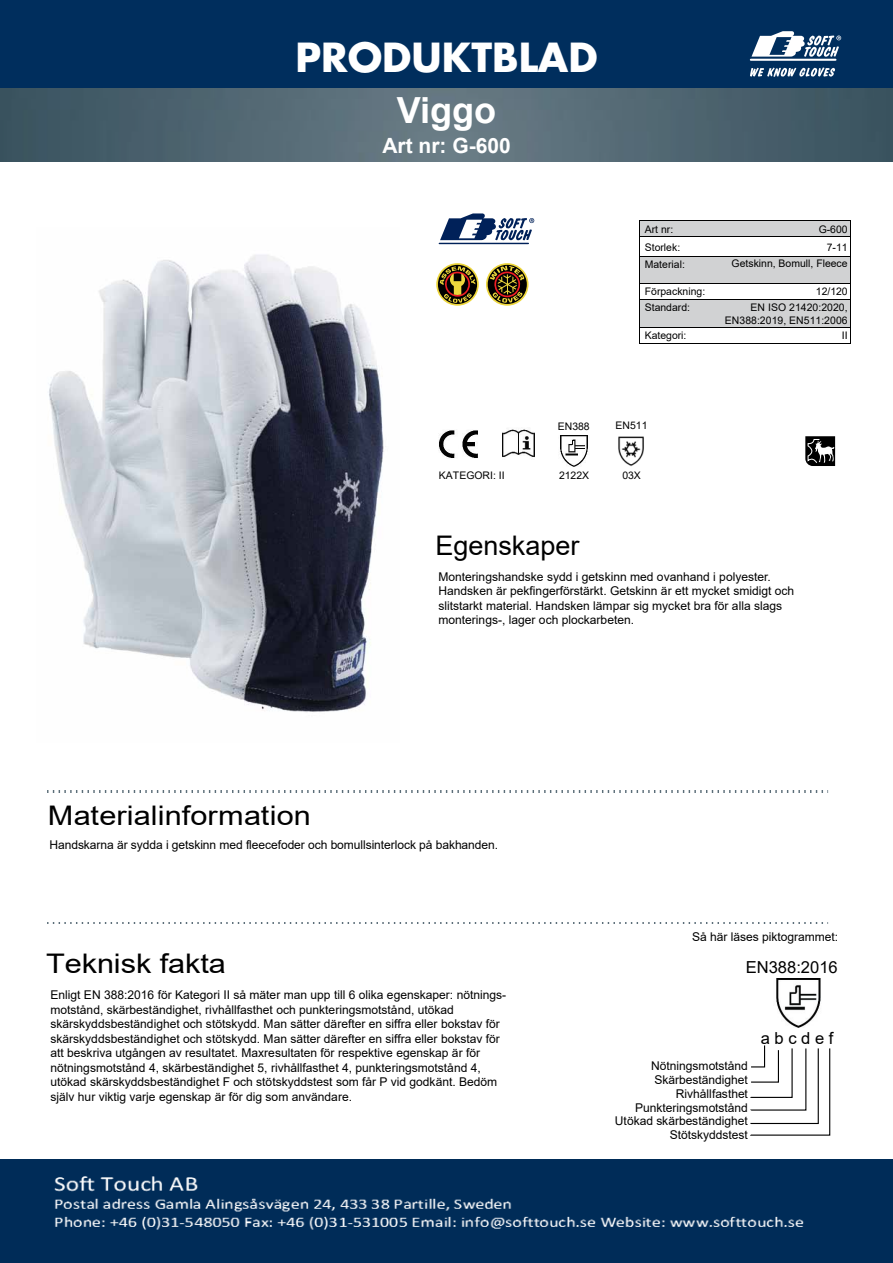
<style>
.page{position:relative;width:893px;height:1263px;background:#fff}
.page>*{position:absolute;margin:0;border:0;box-sizing:border-box;transform-origin:0 0}
.t1{font:700 39px "Futura Std";color:#fff}
.t2{font:700 36px "Arial";color:#fff}
.t3{font:27px "Arial";color:#000;scale:1.14 1}
.t4{font:27px "Arial";color:#000}
.t5{font:700 21px "Arial";color:#fff}
.t6{font:16.5px "Arial";color:#000}
.t7{font:12px/14.4px "Arial";color:#000}
.t8{font:10.5px/16.2px "Arial";color:#000;text-align:right}
</style>
<div class="page">
<div style="left:0;top:0;width:893px;height:89px;background:#002e5d"></div>
<img style="left:0;top:89px;width:893px;height:72px">
<img style="left:47px;top:791px;width:782px;height:1px">
<img style="left:560px;top:435px;width:28px;height:32px">
<img style="left:618px;top:436px;width:26px;height:30px">
<img style="left:503px;top:429px;width:31px;height:28px">
<div style="left:639px;top:221px;width:83px;height:16px;background:#d1d2d3"></div>
<div style="left:722px;top:221px;width:128px;height:16px;background:#d1d2d3"></div>
<hr style="left:639px;top:220px;width:83px;height:1px;background:#000">
<hr style="left:723px;top:220px;width:127px;height:1px;background:#000">
<hr style="left:639px;top:237px;width:83px;height:1px;background:#000">
<hr style="left:723px;top:237px;width:127px;height:1px;background:#000">
<div style="left:639px;top:257px;width:83px;height:26px;background:#d1d2d3"></div>
<div style="left:722px;top:257px;width:128px;height:26px;background:#d1d2d3"></div>
<hr style="left:639px;top:256px;width:83px;height:1px;background:#000">
<hr style="left:723px;top:256px;width:127px;height:1px;background:#000">
<hr style="left:639px;top:283px;width:83px;height:1px;background:#000">
<hr style="left:723px;top:283px;width:127px;height:1px;background:#000">
<div style="left:639px;top:300px;width:83px;height:27px;background:#d1d2d3"></div>
<div style="left:722px;top:300px;width:128px;height:27px;background:#d1d2d3"></div>
<hr style="left:639px;top:299px;width:83px;height:1px;background:#000">
<hr style="left:723px;top:299px;width:127px;height:1px;background:#000">
<hr style="left:639px;top:327px;width:83px;height:1px;background:#000">
<hr style="left:723px;top:327px;width:127px;height:1px;background:#000">
<svg style="left:639px;top:221px;width:1px;height:122px"></svg>
<hr style="left:639px;top:343px;width:83px;height:1px;background:#000">
<hr style="left:722px;top:343px;width:128px;height:1px;background:#000">
<svg style="left:850px;top:220px;width:1px;height:124px"></svg>
<svg style="left:750px;top:1045px;width:81px;height:91px"></svg>
<img style="left:0;top:1159px;width:893px;height:104px">
<img style="left:776px;top:978px;width:45px;height:50px">
<img style="left:439px;top:430px;width:39px;height:28px">
<img style="left:47px;top:922px;width:782px;height:1px">
<svg style="left:750px;top:31px;width:91px;height:30px"></svg>
<svg style="left:750px;top:68px;width:85px;height:9px"></svg>
<img style="left:49px;top:255px;width:335px;height:457px">
<hr style="left:439px;top:243px;width:89px;height:1px;background:#002159">
<svg style="left:440px;top:213px;width:94px;height:27px"></svg>
<svg style="left:436px;top:263px;width:43px;height:43px"></svg>
<svg style="left:438px;top:265px;width:39px;height:39px"></svg>
<svg style="left:440px;top:266px;width:35px;height:37px"></svg>
<svg style="left:486px;top:263px;width:43px;height:43px"></svg>
<svg style="left:488px;top:265px;width:39px;height:39px"></svg>
<svg style="left:490px;top:266px;width:34px;height:37px"></svg>
<svg style="left:805px;top:436px;width:30px;height:30px"></svg>
<h1 class="t1" style="left:295px;top:32px;width:304px">PRODUKTBLAD</h1>
<h2 class="t2" style="left:397px;top:85px;width:101px">Viggo</h2>
<h3 class="t5" style="left:382px;top:131px;width:130px">Art nr: G-600</h3>
<p class="t8" style="left:645px;top:220px;width:42px;line-height:17.9px;text-align:left">Art nr:<br>Storlek:<br>Material:</p>
<p class="t8" style="left:645px;top:283px;width:62px;text-align:left">Förpackning:<br>Standard:</p>
<p class="t8" style="left:645px;top:327px;width:43px">Kategori:</p>
<p class="t8" style="left:819px;top:220px;width:31px;line-height:18px">G-600<br>7-11</p>
<p class="t8" style="left:751px;top:283px;width:99px">12/120<br>EN ISO 21420:2020,</p>
<p class="t8" style="left:725px;top:312px;width:124px;line-height:15.6px">EN388:2019, EN511:2006<br>II</p>
<p class="t8" style="left:732px;top:255px;width:118px">Getskinn, Bomull, Fleece</p>
<p class="t8" style="left:439px;top:467px;width:67px">KATEGORI: II</p>
<p class="t8" style="left:558px;top:418px;width:33px">EN388</p>
<p class="t8" style="left:559px;top:467px;width:32px">2122X</p>
<p class="t8" style="left:616px;top:418px;width:33px">EN511</p>
<p class="t8" style="left:622px;top:467px;width:20px">03X</p>
<h3 class="t3" style="left:48px;top:797px;width:232px">Materialinformation</h3>
<h3 class="t4" style="left:435px;top:527px;width:146px">Egenskaper</h3>
<p class="t7" style="left:438px;top:569px;width:357px">Monteringshandske sydd i getskinn med ovanhand i polyester.<br>Handsken är pekfingerförstärkt. Getskinn är ett mycket smidigt och slitstarkt material. Handsken lämpar sig mycket bra för alla slags monterings-, lager och plockarbeten.</p>
<p class="t7" style="left:49px;top:837px;width:450px">Handskarna är sydda i getskinn med fleecefoder och bomullsinterlock på bakhanden.</p>
<h3 class="t3" style="left:46px;top:945px;width:159px">Teknisk fakta</h3>
<p class="t7" style="left:50px;top:988px;width:457px">Enligt EN 388:2016 för Kategori II så mäter man upp till 6 olika egenskaper: nötnings&shy;motstånd, skärbeständighet, rivhållfasthet och punkteringsmotstånd, utökad skärskyddsbeständighet och stötskydd. Man sätter därefter en siffra eller bokstav för skärskyddsbeständighet och stötskydd. Man sätter därefter en siffra eller bokstav för att beskriva utgången av resultatet. Maxresultaten för respektive egenskap är för nötningsmotstånd 4, skärbeständighet 5, rivhållfasthet 4, punkteringsmotstånd 4, utökad skärskyddsbeständighet F och stötskyddstest som får P vid godkänt. Bedöm själv hur viktig varje egenskap är för dig som användare.</p>
<p class="t7" style="left:692px;top:929px;width:148px">Så här läses piktogrammet:</p>
<h3 class="t6" style="left:746px;top:956px;width:93px">EN388:2016</h3>
<p class="t7" style="left:615px;top:1059px;width:135px;line-height:13.8px;text-align:right">Nötningsmotstånd<br>Skärbeständighet<br>Rivhållfasthet<br>Punkteringsmotstånd<br>Utökad skärbeständighet<br>Stötskyddstest</p>
<h3 class="t6" style="left:761px;top:1027px;width:74px">a bcd ef</h3>
</div>
